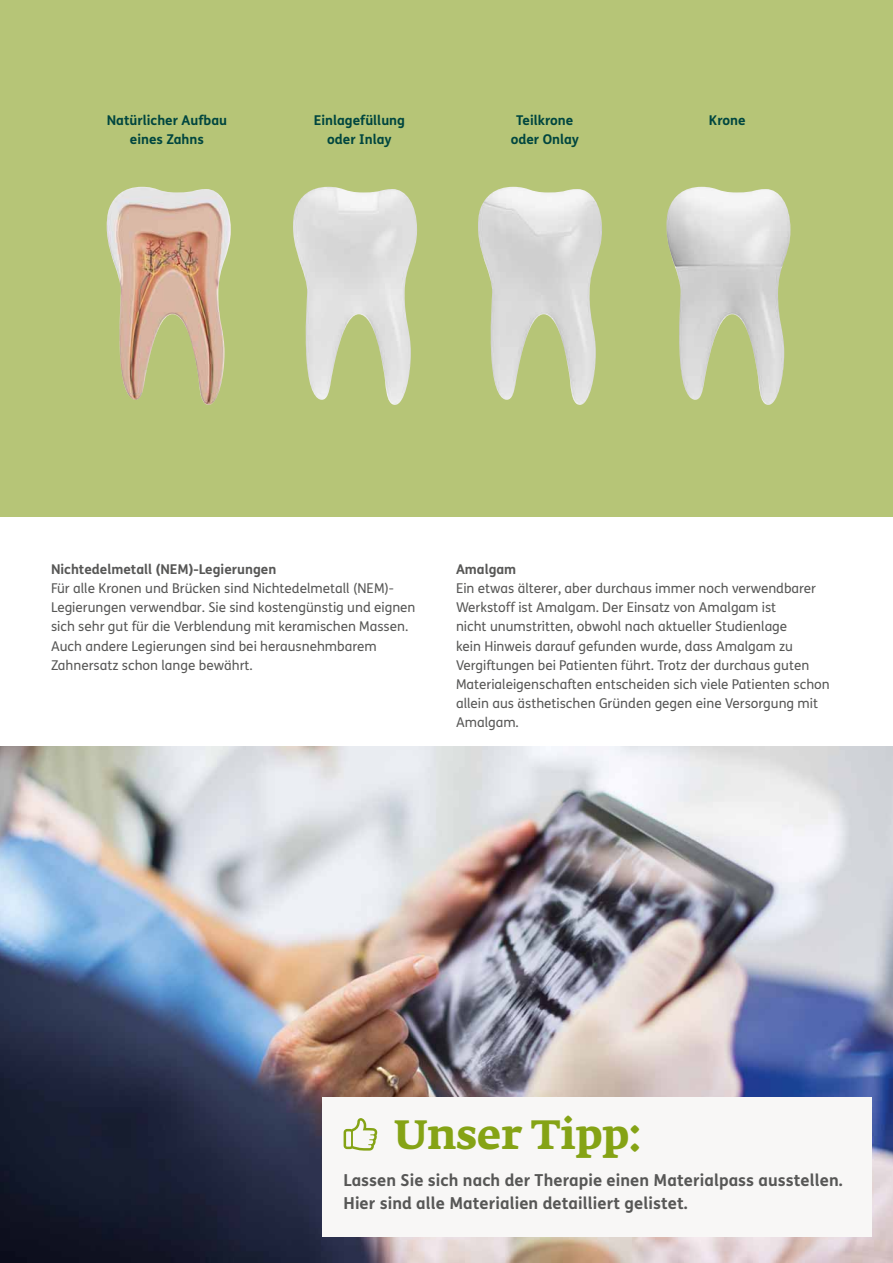
<style>
.page{position:relative;width:893px;height:1263px;background:#fff}
.page>*{position:absolute;margin:0;border:0;box-sizing:border-box;transform-origin:0 0}
.t1{font:700 40.5px "Fedra Serif A Pro";color:#85a315}
.t2{font:700 16.5px/23px "FS Me";letter-spacing:.005em;color:#575756}
.t3{font:13.5px/19.2px "FS Me";color:#575756}
.t4{font:700 13.5px/19.2px "FS Me";color:#00463f;text-align:center}
.t5{font:700 13.5px "FS Me";color:#575756}
</style>
<div class="page">
<div style="left:0;top:0;width:893px;height:517px;background:#b6c577"></div>
<img style="left:0;top:746px;width:893px;height:517px">
<div style="left:322px;top:1097px;width:550px;height:139px;background:#f8f7f6"></div>
<svg style="left:344px;top:1118px;width:33px;height:32px"></svg>
<img style="left:107px;top:187px;width:124px;height:218px">
<img style="left:293px;top:187px;width:124px;height:218px">
<img style="left:478px;top:187px;width:124px;height:218px">
<img style="left:666px;top:187px;width:124px;height:218px">
<p class="t4" style="left:107px;top:112px;width:122px">Natürlicher Aufbau eines Zahns</p>
<p class="t4" style="left:314px;top:112px;width:93px">Einlagefüllung oder Inlay</p>
<p class="t4" style="left:511px;top:112px;width:70px">Teilkrone oder Onlay</p>
<p class="t4" style="left:709px;top:112px;width:38px">Krone</p>
<p class="t5" style="left:51px;top:564px;width:227px">Nichtedelmetall (NEM)-Legierungen</p>
<p class="t3" style="left:51px;top:580px;width:366px">Für alle Kronen und Brücken sind Nichtedelmetall (NEM)- Legierungen verwendbar. Sie sind kostengünstig und eignen sich sehr gut für die Verblendung mit keramischen Massen.<br>Auch andere Legierungen sind bei herausnehmbarem Zahnersatz schon lange bewährt.</p>
<p class="t5" style="left:456px;top:564px;width:62px">Amalgam</p>
<p class="t3" style="left:456px;top:580px;width:375px">Ein etwas älterer, aber durchaus immer noch verwendbarer Werkstoff ist Amalgam. Der Einsatz von Amalgam ist<br>nicht unumstritten, obwohl nach aktueller Studienlage<br>kein Hinweis darauf gefunden wurde, dass Amalgam zu Vergiftungen bei Patienten führt. Trotz der durchaus guten Materialeigenschaften entscheiden sich viele Patienten schon allein aus ästhetischen Gründen gegen eine Versorgung mit Amalgam.</p>
<h1 class="t1" style="left:394px;top:1117px;width:248px">Unser Tipp:</h1>
<p class="t2" style="left:344px;top:1170px;width:501px">Lassen Sie sich nach der Therapie einen Materialpass ausstellen.<br>Hier sind alle Materialien detailliert gelistet.</p>
</div>
